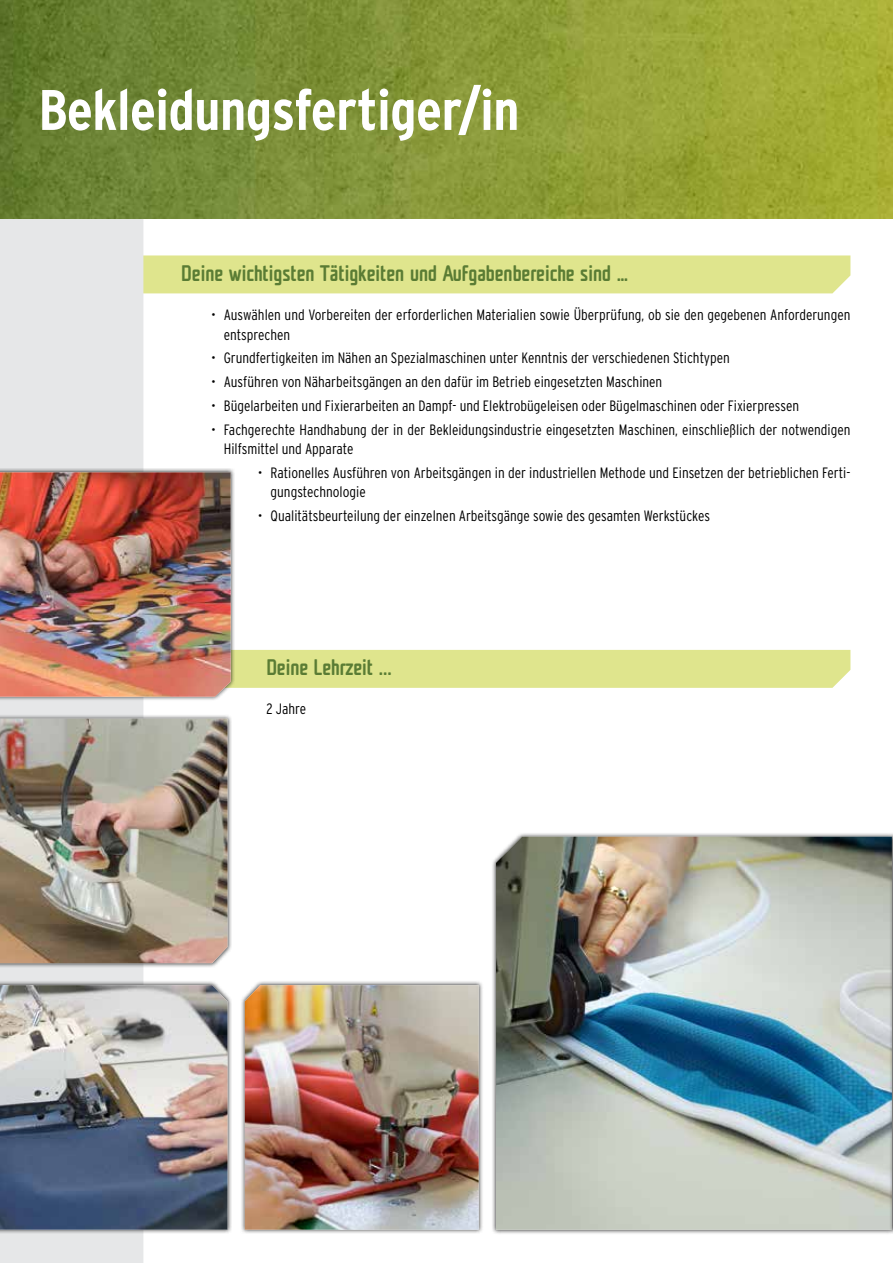
<style>
.page{position:relative;width:893px;height:1263px;background:#fff}
.page>*{position:absolute;margin:0;border:0;box-sizing:border-box;transform-origin:0 0}
.t1{font:700 condensed 57px "Interstate";letter-spacing:-.01em;color:#fff}
.t2{font:500 condensed 21px "Unicod Sans";color:#5a7c34}
.t3{font:300 condensed 15px/19.5px "Interstate";color:#000}
</style>
<div class="page">
<div style="left:235px;top:650px;width:615px;height:38px;background:#dfe58d"></div>
<div style="left:143px;top:255px;width:707px;height:38px;background:#dfe58d"></div>
<div style="left:0;top:218px;width:143px;height:1045px;background:#e6e7e8"></div>
<img style="left:0;top:0;width:893px;height:218px">
<div style="left:491px;top:832px;width:402px;height:402px;background:#000;opacity:.75"></div>
<img style="left:496px;top:837px;width:393px;height:393px">
<div style="left:0;top:468px;width:235px;height:233px;background:#000;opacity:.75"></div>
<img style="left:0;top:472px;width:231px;height:225px">
<div style="left:0;top:714px;width:232px;height:254px;background:#000;opacity:.75"></div>
<img style="left:0;top:719px;width:227px;height:244px">
<div style="left:0;top:980px;width:232px;height:254px;background:#000;opacity:.75"></div>
<img style="left:0;top:985px;width:227px;height:245px">
<div style="left:240px;top:980px;width:243px;height:254px;background:#000;opacity:.75"></div>
<img style="left:245px;top:985px;width:234px;height:245px">
<hr style="left:889px;top:832px;width:4px;height:402px;background:#000;opacity:.75">
<h1 class="t1" style="left:39px;top:78px;width:482px">Bekleidungsfertiger/in</h1>
<h2 class="t2" style="left:181px;top:259px;width:448px">Deine wichtigsten Tätigkeiten und Aufgabenbereiche sind …</h2>
<p class="t3" style="left:224px;top:305px;width:628px;text-indent:-13px">• Auswählen und Vorbereiten der erforderlichen Materialien sowie Überprüfung, ob sie den gegebenen Anforderungen entsprechen</p>
<p class="t3" style="left:211px;top:348px;width:520px">• Grundfertigkeiten im Nähen an Spezialmaschinen unter Kenntnis der verschiedenen Stichtypen</p>
<p class="t3" style="left:211px;top:372px;width:453px">• Ausführen von Näharbeitsgängen an den dafür im Betrieb eingesetzten Maschinen</p>
<p class="t3" style="left:211px;top:396px;width:590px">• Bügelarbeiten und Fixierarbeiten an Dampf- und Elektrobügeleisen oder Bügelmaschinen oder Fixierpressen</p>
<p class="t3" style="left:224px;top:419px;width:628px;text-indent:-13px">• Fachgerechte Handhabung der in der Bekleidungsindustrie eingesetzten Maschinen, einschließlich der notwendigen<br>Hilfsmittel und Apparate</p>
<p class="t3" style="left:271px;top:463px;width:581px;text-indent:-13px">• Rationelles Ausführen von Arbeitsgängen in der industriellen Methode und Einsetzen der betrieblichen Ferti&shy;gungstechnologie</p>
<p class="t3" style="left:258px;top:506px;width:454px">• Qualitätsbeurteilung der einzelnen Arbeitsgänge sowie des gesamten Werkstückes</p>
<h2 class="t2" style="left:266px;top:653px;width:127px">Deine Lehrzeit ...</h2>
<p class="t3" style="left:266px;top:699px;width:41px">2 Jahre</p>
</div>
